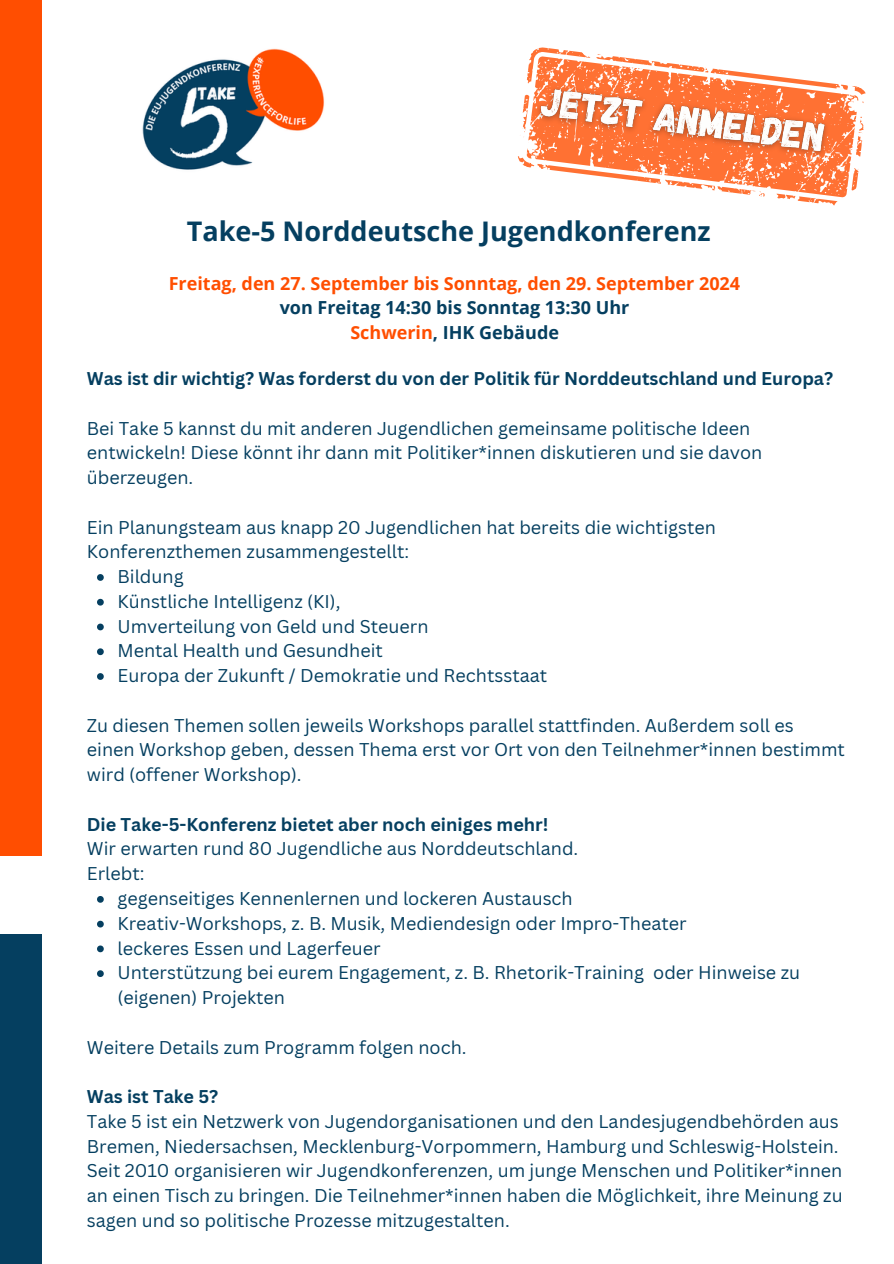
<style>
.page{position:relative;width:894px;height:1264px;background:#fff}
.page>*{position:absolute;margin:0;border:0;box-sizing:border-box;transform-origin:0 0}
.t1{font:700 27px "Open Sans";color:#053f60}
.t2{font:18px/24.8px "Canva Sans";color:#053f60}
.t3{font:700 18px "Canva Sans";color:#053f60}
.t4{font:700 18px/24.8px "Open Sans";color:#ff4e01;text-align:center}
.s1{color:#053f60}
</style>
<div class="page">
<div style="left:0;top:0;width:42px;height:856px;background:#ff4e01"></div>
<div style="left:0;top:934px;width:42px;height:329px;background:#053f60"></div>
<svg style="left:97px;top:574px;width:7px;height:7px"></svg>
<svg style="left:97px;top:599px;width:7px;height:6px"></svg>
<svg style="left:97px;top:623px;width:7px;height:7px"></svg>
<svg style="left:97px;top:648px;width:7px;height:7px"></svg>
<svg style="left:97px;top:673px;width:7px;height:7px"></svg>
<svg style="left:97px;top:896px;width:7px;height:6px"></svg>
<svg style="left:97px;top:920px;width:7px;height:7px"></svg>
<svg style="left:97px;top:945px;width:7px;height:7px"></svg>
<svg style="left:97px;top:970px;width:7px;height:7px"></svg>
<svg style="left:517px;top:47px;width:349px;height:159px"></svg>
<img style="left:142px;top:48px;width:183px;height:122px">
<img style="left:527px;top:75px;width:310px;height:90px">
<p class="t1" style="left:187px;top:212px;width:525px">Take-5 Norddeutsche Jugendkonferenz</p>
<p class="t4" style="left:169px;top:270px;width:573px">Freitag, den 27. September bis Sonntag, den 29. September 2024 <span class="s1">von Freitag 14:30 bis Sonntag 13:30 Uhr<br></span>Schwerin<span class="s1">, IHK Gebäude</span></p>
<p class="t3" style="left:87px;top:366px;width:747px">Was ist dir wichtig? Was forderst du von der Politik für Norddeutschland und Europa?</p>
<h2 class="t2" style="left:87px;top:415px;width:676px">Bei Take 5 kannst du mit anderen Jugendlichen gemeinsame politische Ideen entwickeln! Diese könnt ihr dann mit Politiker*innen diskutieren und sie davon überzeugen.</h2>
<h3 class="t2" style="left:87px;top:514px;width:630px">Ein Planungsteam aus knapp 20 Jugendlichen hat bereits die wichtigsten<br>Konferenzthemen zusammengestellt:</h3>
<h3 class="t2" style="left:117px;top:563px;width:68px">Bildung</h3>
<p class="t2" style="left:117px;top:588px;width:224px">Künstliche Intelligenz (KI),</p>
<p class="t2" style="left:117px;top:613px;width:312px">Umverteilung von Geld und Steuern</p>
<p class="t2" style="left:117px;top:638px;width:267px">Mental Health und Gesundheit</p>
<p class="t2" style="left:117px;top:662px;width:431px">Europa der Zukunft / Demokratie und Rechtsstaat</p>
<p class="t2" style="left:87px;top:712px;width:759px">Zu diesen Themen sollen jeweils Workshops parallel stattfinden. Außerdem soll es einen Workshop geben, dessen Thema erst vor Ort von den Teilnehmer*innen bestimmt wird (offener Workshop).</p>
<p class="t3" style="left:87px;top:811px;width:463px">Die Take-5-Konferenz bietet aber noch einiges mehr!</p>
<p class="t2" style="left:87px;top:836px;width:493px">Wir erwarten rund 80 Jugendliche aus Norddeutschland.</p>
<p class="t2" style="left:87px;top:860px;width:59px">Erlebt:</p>
<p class="t2" style="left:117px;top:885px;width:456px">gegenseitiges Kennenlernen und lockeren Austausch</p>
<p class="t2" style="left:117px;top:910px;width:570px">Kreativ-Workshops, z. B. Musik, Mediendesign oder Impro-Theater</p>
<p class="t2" style="left:117px;top:935px;width:264px">leckeres Essen und Lagerfeuer</p>
<p class="t2" style="left:117px;top:959px;width:684px">Unterstützung bei eurem Engagement, z. B. Rhetorik-Training oder Hinweise zu (eigenen) Projekten</p>
<p class="t2" style="left:87px;top:1034px;width:381px">Weitere Details zum Programm folgen noch.</p>
<p class="t3" style="left:87px;top:1083px;width:133px">Was ist Take 5?</p>
<p class="t2" style="left:87px;top:1108px;width:757px">Take 5 ist ein Netzwerk von Jugendorganisationen und den Landesjugendbehörden aus Bremen, Niedersachsen, Mecklenburg-Vorpommern, Hamburg und Schleswig-Holstein.<br>Seit 2010 organisieren wir Jugendkonferenzen, um junge Menschen und Politiker*innen an einen Tisch zu bringen. Die Teilnehmer*innen haben die Möglichkeit, ihre Meinung zu sagen und so politische Prozesse mitzugestalten.</p>
</div>
